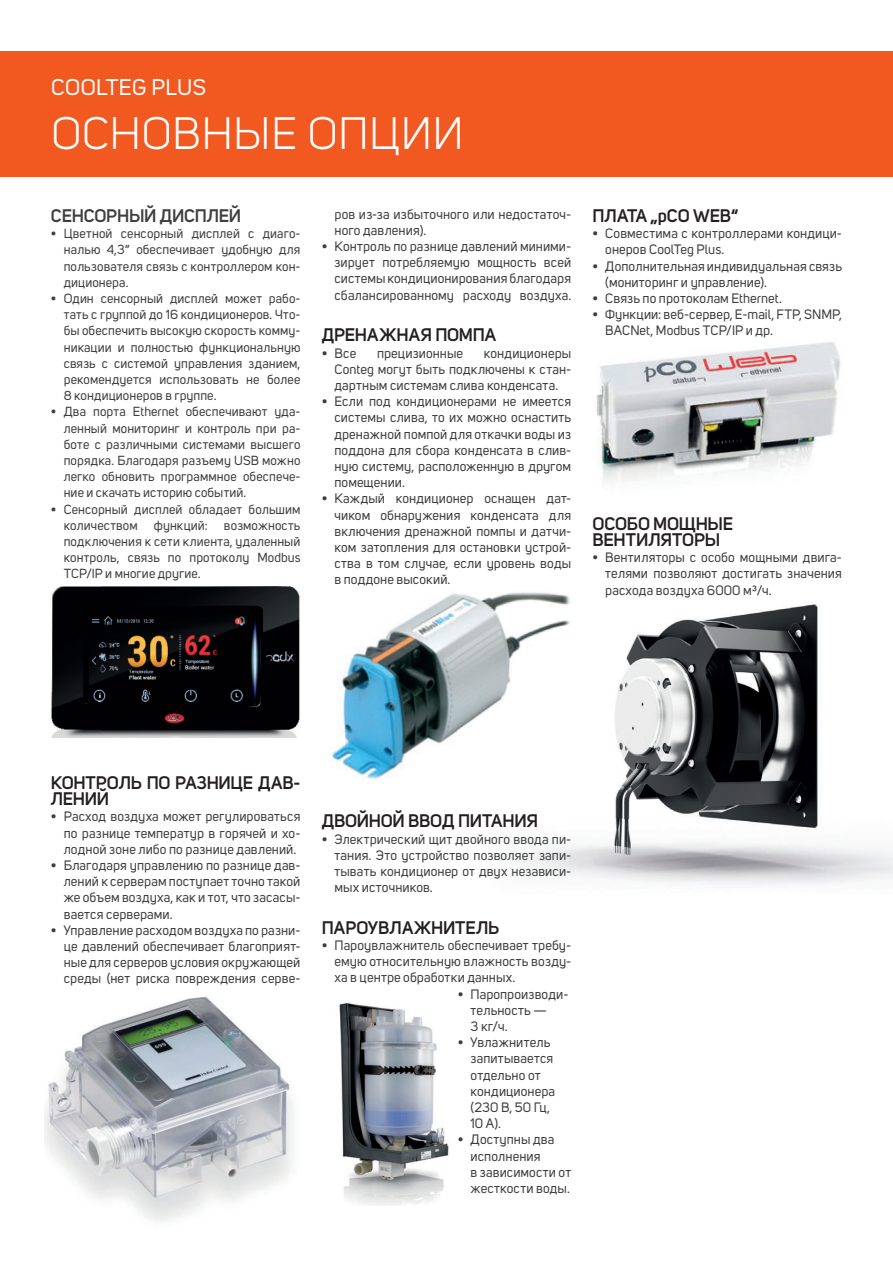
<style>
.page{position:relative;width:893px;height:1263px;background:#fff}
.page>*{position:absolute;margin:0;border:0;box-sizing:border-box;transform-origin:0 0}
.t1{font:45px "Uni Sans";letter-spacing:.02em;color:#fff}
.t2{font:22.5px "Uni Sans";letter-spacing:.02em;color:#fff}
.t3{font:600 18px/16.2px "Uni Sans";letter-spacing:-.01em;color:#231f20}
.t4{font:600 18px "Uni Sans";letter-spacing:-.015em;color:#3e3e3f}
.t5{font:13.5px/16.2px "Uni Sans";letter-spacing:.005em;color:#3e3e3f;text-align:justify}
.t6{font:13.05px/16.2px "Uni Sans";letter-spacing:.005em;color:#3e3e3f;text-align:justify}
</style>
<div class="page">
<img style="left:554px;top:604px;width:339px;height:281px">
<img style="left:596px;top:341px;width:245px;height:142px">
<div style="left:0;top:51px;width:893px;height:126px;background:#f15921"></div>
<img style="left:51px;top:586px;width:249px;height:152px">
<img style="left:44px;top:996px;width:250px;height:226px">
<img style="left:331px;top:592px;width:240px;height:190px">
<img style="left:339px;top:1002px;width:110px;height:204px">
<h2 class="t2" style="left:51px;top:79px;width:156px">COOLTEG PLUS</h2>
<h1 class="t1" style="left:51px;top:116px;width:413px">ОСНОВНЫЕ ОПЦИИ</h1>
<h3 class="t4" style="left:51px;top:209px;width:192px">СЕНСОРНЫЙ ДИСПЛЕЙ</h3>
<p class="t6" style="left:64px;top:227px;width:238px;text-indent:-13px">• Цветной сенсорный дисплей с диаго&shy;налью 4,3” обеспечивает удобную для пользователя связь с контроллером кон&shy;диционера.</p>
<p class="t6" style="left:64px;top:292px;width:238px;text-indent:-13px">• Один сенсорный дисплей может рабо&shy;тать с группой до 16 кондиционеров. Что&shy;бы обеспечить высокую скорость комму&shy;никации и полностью функциональную связь с системой управления зданием, рекомендуется использовать не более 8 кондиционеров в группе.</p>
<p class="t6" style="left:64px;top:405px;width:238px;text-indent:-13px">• Два порта Ethernet обеспечивают уда&shy;ленный мониторинг и контроль при ра&shy;боте с различными системами высшего порядка. Благодаря разъему USB можно легко обновить программное обеспече&shy;ние и скачать историю событий.</p>
<p class="t6" style="left:64px;top:502px;width:238px;text-indent:-13px">• Сенсорный дисплей обладает большим количеством функций: возможность подключения к сети клиента, удаленный контроль, связь по протоколу Modbus TCP/IP и многие другие.</p>
<p class="t5" style="left:334px;top:207px;width:238px">ров из-за избыточного или недостаточ&shy;ного давления).</p>
<p class="t5" style="left:334px;top:240px;width:238px;text-indent:-13px">• Контроль по разнице давлений миними&shy;зирует потребляемую мощность всей системы кондиционирования благодаря сбалансированному расходу воздуха.</p>
<h3 class="t3" style="left:322px;top:329px;width:176px">ДРЕНАЖНАЯ ПОМПА</h3>
<p class="t5" style="left:322px;top:346px;width:36px">• Все</p>
<p class="t5" style="left:377px;top:346px;width:88px">прецизионные</p>
<p class="t5" style="left:334px;top:346px;width:238px;text-indent:149px">кондиционеры Conteg могут быть подключены к стан&shy;дартным системам слива конденсата.</p>
<p class="t5" style="left:334px;top:395px;width:238px;text-indent:-13px">• Если под кондиционерами не имеется системы слива, то их можно оснастить дренажной помпой для откачки воды из поддона для сбора конденсата в слив&shy;ную систему, расположенную в другом помещении.</p>
<p class="t5" style="left:334px;top:492px;width:238px;text-indent:-13px">• Каждый кондиционер оснащен дат&shy;чиком обнаружения конденсата для включения дренажной помпы и датчи&shy;ком затопления для остановки устрой&shy;ства в том случае, если уровень воды в поддоне высокий.</p>
<h3 class="t3" style="left:592px;top:209px;width:147px">ПЛАТА „pCO WEB“</h3>
<p class="t5" style="left:605px;top:227px;width:238px;text-indent:-13px">• Совместима с контроллерами кондици&shy;онеров CoolTeg Plus.</p>
<p class="t5" style="left:605px;top:259px;width:238px;text-indent:-13px">• Дополнительная индивидуальная связь (мониторинг и управление).</p>
<p class="t5" style="left:592px;top:292px;width:191px">• Связь по протоколам Ethernet.</p>
<p class="t5" style="left:605px;top:308px;width:238px;text-indent:-13px">• Функции: веб-сервер, E-mail, FTP, SNMP,<br>BACNet, Modbus TCP/IP и др.</p>
<h3 class="t3" style="left:592px;top:517px;width:142px">ОСОБО МОЩНЫЕ<br>ВЕНТИЛЯТОРЫ</h3>
<p class="t5" style="left:605px;top:551px;width:238px;text-indent:-13px">• Вентиляторы с особо мощными двига&shy;телями позволяют достигать значения расхода воздуха 6000 м³/ч.</p>
<h3 class="t3" style="left:51px;top:776px;width:251px">КОНТРОЛЬ ПО РАЗНИЦЕ ДАВ-<br>ЛЕНИЙ</h3>
<p class="t5" style="left:64px;top:810px;width:238px;text-indent:-13px">• Расход воздуха может регулироваться по разнице температур в горячей и хо&shy;лодной зоне либо по разнице давлений.</p>
<p class="t5" style="left:64px;top:859px;width:238px;text-indent:-13px">• Благодаря управлению по разнице дав&shy;лений к серверам поступает точно такой же объем воздуха, как и тот, что засасы&shy;вается серверами.</p>
<p class="t5" style="left:64px;top:923px;width:238px;text-indent:-13px">• Управление расходом воздуха по разни&shy;це давлений обеспечивает благоприят&shy;ные для серверов условия окружающей среды (нет риска повреждения серве-</p>
<h3 class="t3" style="left:322px;top:815px;width:218px">ДВОЙНОЙ ВВОД ПИТАНИЯ</h3>
<p class="t5" style="left:334px;top:832px;width:238px;text-indent:-13px">• Электрический щит двойного ввода пи&shy;тания. Это устройство позволяет запи&shy;тывать кондиционер от двух независи&shy;мых источников.</p>
<h3 class="t3" style="left:322px;top:921px;width:179px">ПАРОУВЛАЖНИТЕЛЬ</h3>
<p class="t5" style="left:334px;top:939px;width:238px;text-indent:-13px">• Пароувлажнитель обеспечивает требу&shy;емую относительную влажность возду&shy;ха в центре обработки данных.</p>
<p class="t5" style="left:471px;top:987px;width:99px;text-align:left;text-indent:-13px">• Паропроизводи&shy;тельность —<br>3 кг/ч.</p>
<p class="t5" style="left:471px;top:1036px;width:86px;text-align:left;text-indent:-13px">• Увлажнитель запитывается отдельно от кондиционера (230 В, 50 Гц,<br>10 А).</p>
<p class="t5" style="left:471px;top:1133px;width:102px;text-align:left;text-indent:-13px">• Доступны два исполнения<br>в зависимости от жесткости воды.</p>
</div>
